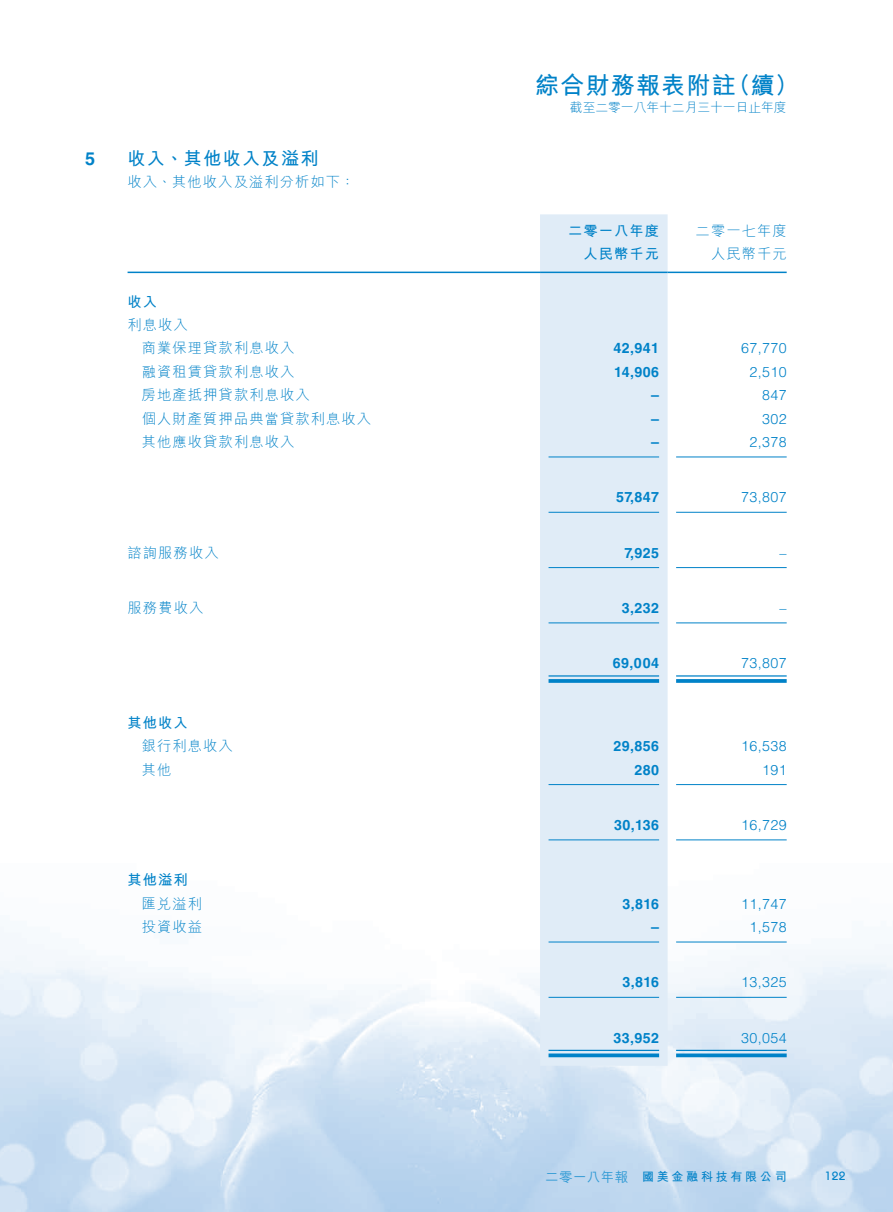
<style>
.page{position:relative;width:893px;height:1212px;background:#fff}
.page>*{position:absolute;margin:0;border:0;box-sizing:border-box;transform-origin:0 0}
.t1{font:700 24px "M Hei HK";letter-spacing:.05em;color:#0082c8}
.t2{font:700 18px "M Hei HK";letter-spacing:.08em;color:#0082c8}
.t3{font:700 18px "Helvetica LT Std";color:#0082c8}
.t4{font:300 14.25px/23.4px "M Hei HK";letter-spacing:.08em;color:#0082c8}
.t5{font:300 14.25px "Helvetica LT Std";letter-spacing:.03em;color:#0082c8}
.t6{font:700 14.25px "Helvetica LT Std";letter-spacing:.03em;color:#0082c8}
.t7{font:700 14.25px "M Hei HK";letter-spacing:.08em;color:#0082c8}
.t8{font:300 12.75px "M Hei HK";color:#0082c8}
.t9{font:700 12px "M Hei HK";letter-spacing:.23em;color:#0082c8}
.t10{font:500 12px "Bauhaus Std";color:#0082c8}
.s1{font-weight:500;font-size:13.5px;color:#329bd5}
</style>
<div class="page">
<img style="left:0;top:785px;width:893px;height:427px">
<div style="left:540px;top:214px;width:128px;height:852px;background:#e0ecf7"></div>
<hr style="left:128px;top:272px;width:412px;height:1px;background:#0082c8">
<hr style="left:540px;top:272px;width:128px;height:1px;background:#0082c8">
<hr style="left:668px;top:272px;width:119px;height:1px;background:#0082c8">
<hr style="left:549px;top:457px;width:110px;height:1px;background:#0082c8">
<hr style="left:676px;top:457px;width:111px;height:1px;background:#0082c8">
<hr style="left:549px;top:512px;width:110px;height:1px;background:#0082c8">
<hr style="left:676px;top:512px;width:111px;height:1px;background:#0082c8">
<hr style="left:549px;top:567px;width:110px;height:1px;background:#0082c8">
<hr style="left:676px;top:567px;width:111px;height:1px;background:#0082c8">
<hr style="left:549px;top:622px;width:110px;height:1px;background:#0082c8">
<hr style="left:676px;top:622px;width:111px;height:1px;background:#0082c8">
<hr style="left:549px;top:675px;width:110px;height:1px;background:#0082c8">
<svg style="left:549px;top:679px;width:110px;height:4px"></svg>
<hr style="left:676px;top:675px;width:111px;height:1px;background:#0082c8">
<svg style="left:676px;top:679px;width:111px;height:4px"></svg>
<hr style="left:549px;top:784px;width:110px;height:1px;background:#0082c8">
<hr style="left:676px;top:784px;width:111px;height:1px;background:#0082c8">
<hr style="left:549px;top:839px;width:110px;height:1px;background:#0082c8">
<hr style="left:676px;top:839px;width:111px;height:1px;background:#0082c8">
<hr style="left:549px;top:941px;width:110px;height:1px;background:#0082c8">
<hr style="left:676px;top:941px;width:111px;height:1px;background:#0082c8">
<hr style="left:549px;top:997px;width:110px;height:1px;background:#0082c8">
<hr style="left:676px;top:997px;width:111px;height:1px;background:#0082c8">
<hr style="left:549px;top:1050px;width:110px;height:1px;background:#0082c8">
<svg style="left:549px;top:1053px;width:110px;height:4px"></svg>
<hr style="left:676px;top:1050px;width:111px;height:1px;background:#0082c8">
<svg style="left:676px;top:1053px;width:111px;height:4px"></svg>
<h1 class="t1" style="left:535px;top:67px;width:265px">綜合財務報表附註（續）</h1>
<p class="t3" style="left:85px;top:148px;width:12px">5</p>
<p class="t2" style="left:128px;top:145px;width:192px">收入、其他收入及溢利</p>
<p class="t4" style="left:128px;top:170px;width:229px">收入、其他收入及溢利分析如下：</p>
<p class="t7" style="left:128px;top:291px;width:31px">收入</p>
<p class="t4" style="left:142px;top:312px;width:154px;text-indent:-14px">利息收入<br>商業保理貸款利息收入</p>
<p class="t8" style="left:570px;top:98px;width:218px">截至二零一八年十二月三十一日止年度</p>
<p class="t7" style="left:568px;top:220px;width:93px">二零一八年度</p>
<p class="t4" style="left:696px;top:218px;width:93px">二零一七年度</p>
<p class="t7" style="left:583px;top:244px;width:77px">人民幣千元</p>
<p class="t4" style="left:711px;top:242px;width:77px">人民幣千元</p>
<p class="t6" style="left:614px;top:340px;width:47px">42,941</p>
<p class="t5" style="left:741px;top:339px;width:47px">67,770</p>
<p class="t4" style="left:142px;top:359px;width:154px">融資租賃貸款利息收入</p>
<p class="t6" style="left:614px;top:363px;width:47px">14,906</p>
<p class="t5" style="left:749px;top:363px;width:39px">2,510</p>
<p class="t4" style="left:142px;top:383px;width:169px">房地產抵押貸款利息收入</p>
<p class="t6" style="left:651px;top:386px;width:9px">–</p>
<p class="t5" style="left:762px;top:386px;width:26px">847</p>
<p class="t4" style="left:142px;top:406px;width:231px">個人財產質押品典當貸款利息收入</p>
<p class="t6" style="left:651px;top:410px;width:9px">–</p>
<p class="t5" style="left:762px;top:410px;width:26px">302</p>
<p class="t4" style="left:142px;top:429px;width:154px">其他應收貸款利息收入</p>
<p class="t6" style="left:651px;top:433px;width:9px">–</p>
<p class="t5" style="left:749px;top:433px;width:39px">2,378</p>
<p class="t6" style="left:616px;top:489px;width:44px">57,847</p>
<p class="t5" style="left:741px;top:488px;width:47px">73,807</p>
<p class="t4" style="left:128px;top:540px;width:93px">諮詢服務收入</p>
<p class="t6" style="left:625px;top:544px;width:36px">7,925</p>
<p class="t5" style="left:779px;top:544px;width:9px">–</p>
<p class="t4" style="left:128px;top:595px;width:77px">服務費收入</p>
<p class="t6" style="left:622px;top:599px;width:39px">3,232</p>
<p class="t5" style="left:780px;top:599px;width:9px">–</p>
<p class="t6" style="left:613px;top:654px;width:48px">69,004</p>
<p class="t5" style="left:741px;top:654px;width:47px">73,807</p>
<p class="t7" style="left:128px;top:712px;width:62px">其他收入</p>
<p class="t4" style="left:142px;top:734px;width:93px">銀行利息收入</p>
<p class="t6" style="left:613px;top:737px;width:47px">29,856</p>
<p class="t5" style="left:741px;top:737px;width:47px">16,538</p>
<p class="t4" style="left:142px;top:757px;width:31px">其他</p>
<p class="t6" style="left:635px;top:761px;width:26px">280</p>
<p class="t5" style="left:762px;top:761px;width:26px">191</p>
<p class="t6" style="left:614px;top:816px;width:47px">30,136</p>
<p class="t5" style="left:741px;top:816px;width:47px">16,729</p>
<p class="t7" style="left:128px;top:870px;width:62px">其他溢利</p>
<p class="t4" style="left:142px;top:891px;width:62px">匯兌溢利</p>
<p class="t6" style="left:622px;top:895px;width:38px">3,816</p>
<p class="t5" style="left:741px;top:895px;width:47px">11,747</p>
<p class="t4" style="left:142px;top:914px;width:62px">投資收益</p>
<p class="t6" style="left:651px;top:918px;width:9px">–</p>
<p class="t5" style="left:749px;top:918px;width:39px">1,578</p>
<p class="t6" style="left:622px;top:974px;width:38px">3,816</p>
<p class="t5" style="left:741px;top:973px;width:47px">13,325</p>
<p class="t6" style="left:613px;top:1029px;width:47px">33,952</p>
<p class="t5" style="left:741px;top:1029px;width:47px">30,054</p>
<p class="t9" style="left:545px;top:1168px;width:243px"><span class="s1">二零一八年報</span> 國美金融科技有限公司</p>
<p class="t10" style="left:825px;top:1169px;width:22px">122</p>
</div>
